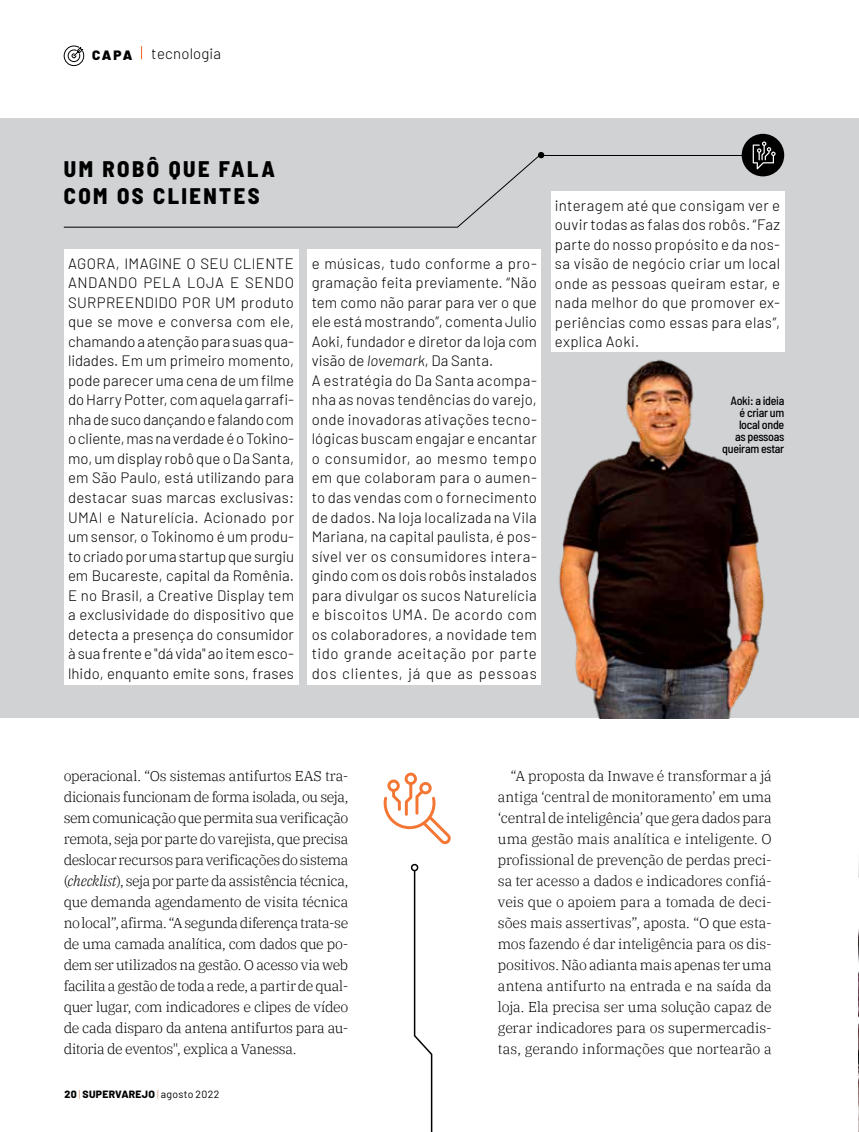
<style>
.page{position:relative;width:859px;height:1132px;background:#fff}
.page>*{position:absolute;margin:0;border:0;box-sizing:border-box;transform-origin:0 0}
.t1{font:800 semi-condensed 22.5px/27px "Barlow";letter-spacing:.11em;color:#000}
.t2{font:300 15px/19.5px "Barlow";letter-spacing:.02em;color:#000;text-align:justify}
.t3{font:300 14.25px/21px "IBM Plex Serif";letter-spacing:-.015em;color:#000;text-align:justify}
.t4{font:900 13.5px "Barlow";color:#000}
.t5{font:500 semi-condensed 12px/12px "Barlow";letter-spacing:-.025em;color:#000;text-align:right}
.t6{font:800 10.5px "Barlow";letter-spacing:.02em;color:#000}
.s1{font-style:italic}
.s2{font-weight:300;color:#d58064}
.s3{font-weight:400}
</style>
<div class="page">
<svg style="left:141px;top:46px;width:1px;height:13px"></svg>
<svg style="left:63px;top:45px;width:21px;height:21px"></svg>
<div style="left:0;top:119px;width:859px;height:598px;background:#d0d2d3"></div>
<svg style="left:63px;top:155px;width:699px;height:73px"></svg>
<svg style="left:538px;top:152px;width:6px;height:6px"></svg>
<div style="left:742px;top:134px;width:42px;height:42px;background:#000;border-radius:50%"></div>
<div style="left:64px;top:249px;width:234px;height:436px;background:#fff"></div>
<div style="left:307px;top:249px;width:234px;height:436px;background:#fff"></div>
<div style="left:551px;top:191px;width:233px;height:160px;background:#fff"></div>
<svg style="left:413px;top:868px;width:20px;height:263px"></svg>
<div style="left:411px;top:863px;width:7px;height:8px;border:2px solid #000;border-radius:50%"></div>
<svg style="left:384px;top:772px;width:67px;height:71px"></svg>
<svg style="left:753px;top:141px;width:23px;height:28px"></svg>
<img style="left:551px;top:351px;width:234px;height:366px">
<img style="left:858px;top:862px;width:1px;height:269px">
<p class="t4" style="left:92px;top:45px;width:42px">CAPA</p>
<p class="t2" style="left:152px;top:43px;width:71px">tecnologia</p>
<h1 class="t1" style="left:64px;top:154px;width:213px">UM ROBÔ QUE FALA<br>COM OS CLIENTES</h1>
<p class="t2" style="left:68px;top:252px;width:228px">AGORA, IMAGINE O SEU CLIENTE ANDANDO PELA LOJA E SENDO SURPREENDIDO POR UM produto que se move e conversa com ele, chamando a atenção para suas qua&shy;lidades. Em um primeiro momento, pode parecer uma cena de um filme do Harry Potter, com aquela garrafi&shy;nha de suco dançando e falando com o cliente, mas na verdade é o Tokino&shy;mo, um display robô que o Da Santa, em São Paulo, está utilizando para destacar suas marcas exclusivas:<br>UMAI e Naturelícia. Acionado por um sensor, o Tokinomo é um produ&shy;to criado por uma startup que surgiu em Bucareste, capital da Romênia.<br>E no Brasil, a Creative Display tem a exclusividade do dispositivo que detecta a presença do consumidor à sua frente e "dá vida" ao item esco&shy;lhido, enquanto emite sons, frases</p>
<p class="t2" style="left:312px;top:252px;width:227px;text-align:left">e músicas, tudo conforme a pro&shy;gramação feita previamente. “Não tem como não parar para ver o que ele está mostrando”, comenta Julio<br>Aoki, fundador e diretor da loja com visão de <span class="s1">lovemark</span>, Da Santa.<br>A estratégia do Da Santa acompa&shy;nha as novas tendências do varejo, onde inovadoras ativações tecno&shy;lógicas buscam engajar e encantar o consumidor, ao mesmo tempo em que colaboram para o aumen&shy;to das vendas com o fornecimento de dados. Na loja localizada na Vila<br>Mariana, na capital paulista, é pos&shy;sível ver os consumidores intera&shy;gindo com os dois robôs instalados para divulgar os sucos Naturelícia e biscoitos UMA. De acordo com os colaboradores, a novidade tem tido grande aceitação por parte dos clientes, já que as pessoas</p>
<p class="t2" style="left:555px;top:194px;width:227px">interagem até que consigam ver e ouvir todas as falas dos robôs. “Faz parte do nosso propósito e da nos&shy;sa visão de negócio criar um local onde as pessoas queiram estar, e nada melhor do que promover ex&shy;periências como essas para elas”, explica Aoki.</p>
<p class="t5" style="left:722px;top:394px;width:64px">Aoki: a ideia é criar um local onde<br>as pessoas queiram estar</p>
<p class="t3" style="left:64px;top:764px;width:286px">operacional. “Os sistemas antifurtos EAS tra&shy;dicionais funcionam de forma isolada, ou seja, sem comunicação que permita sua verificação remota, seja por parte do varejista, que precisa deslocar recursos para verificações do sistema (<span class="s1">checklist</span>), seja por parte da assistência técnica, que demanda agendamento de visita técnica no local”, afirma. “A segunda diferença trata-se de uma camada analítica, com dados que po&shy;dem ser utilizados na gestão. O acesso via web facilita a gestão de toda a rede, a partir de qual&shy;quer lugar, com indicadores e clipes de vídeo de cada disparo da antena antifurtos para au&shy;ditoria de eventos", explica a Vanessa.</p>
<p class="t6" style="left:65px;top:1087px;width:156px">20 <span class="s2">|</span> SUPERVAREJO <span class="s2">|</span> <span class="s3">agosto 2022</span></p>
<p class="t3" style="left:498px;top:764px;width:275px;text-indent:13px">“A proposta da Inwave é transformar a já antiga ‘central de monitoramento’ em uma ‘central de inteligência’ que gera dados para uma gestão mais analítica e inteligente. O profissional de prevenção de perdas preci&shy;sa ter acesso a dados e indicadores confiá&shy;veis que o apoiem para a tomada de deci&shy;sões mais assertivas”, aposta. “O que esta&shy;mos fazendo é dar inteligência para os dis&shy;positivos. Não adianta mais apenas ter uma antena antifurto na entrada e na saída da loja. Ela precisa ser uma solução capaz de gerar indicadores para os supermercadis&shy;tas, gerando informações que nortearão a</p>
</div>
